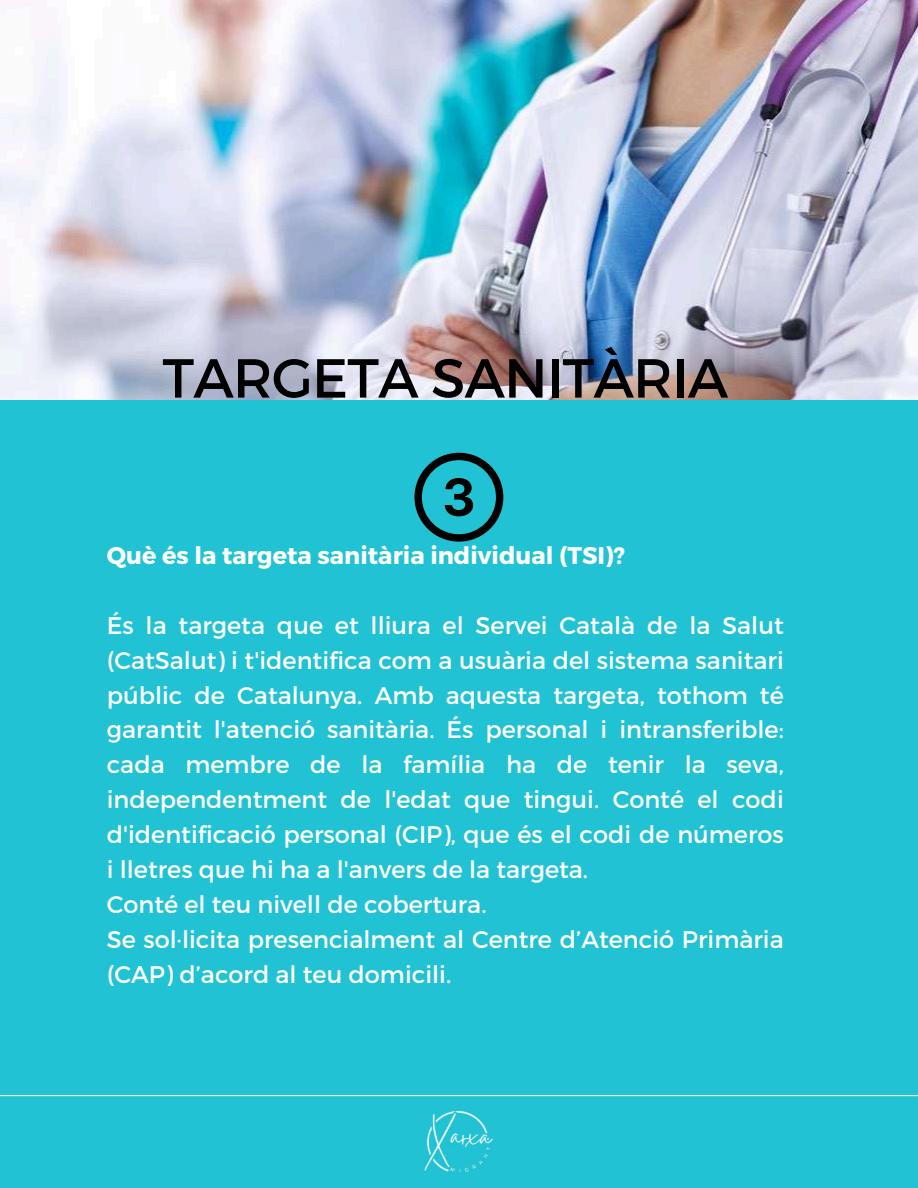
<style>
.page{position:relative;width:918px;height:1188px;background:#20c2d3}
.page>*{position:absolute;margin:0;border:0;box-sizing:border-box;transform-origin:0 0}
.t1{font:54.9px "Montserrat";letter-spacing:-.015em;color:#000}
.t2{font:24px/34.8px "Montserrat";color:#fff}
.t3{font:700 24px "Montserrat";color:#fff}
</style>
<div class="page">
<img style="left:0;top:0;width:918px;height:400px">
<hr style="left:0;top:1095px;width:918px;height:1px;background:#faebe8">
<img style="left:424px;top:1110px;width:69px;height:63px">
<svg style="left:414px;top:453px;width:89px;height:89px"></svg>
<h1 class="t1" style="left:162px;top:342px;width:567px">TARGETA SANITÀRIA</h1>
<p class="t3" style="left:107px;top:540px;width:520px">Què és la targeta sanitària individual (TSI)?</p>
<p class="t2" style="left:107px;top:607px;width:679px">És la targeta que et lliura el Servei Català de la Salut (CatSalut) i t'identifica com a usuària del sistema sanitari públic de Catalunya. Amb aquesta targeta, tothom té garantit l'atenció sanitària. És personal i intransferible: cada membre de la família ha de tenir la seva, independentment de l'edat que tingui. Conté el codi d'identificació personal (CIP), que és el codi de números i lletres que hi ha a l'anvers de la targeta.<br>Conté el teu nivell de cobertura.<br>Se sol·licita presencialment al Centre d’Atenció Primària (CAP) d’acord al teu domicili.</p>
</div>
